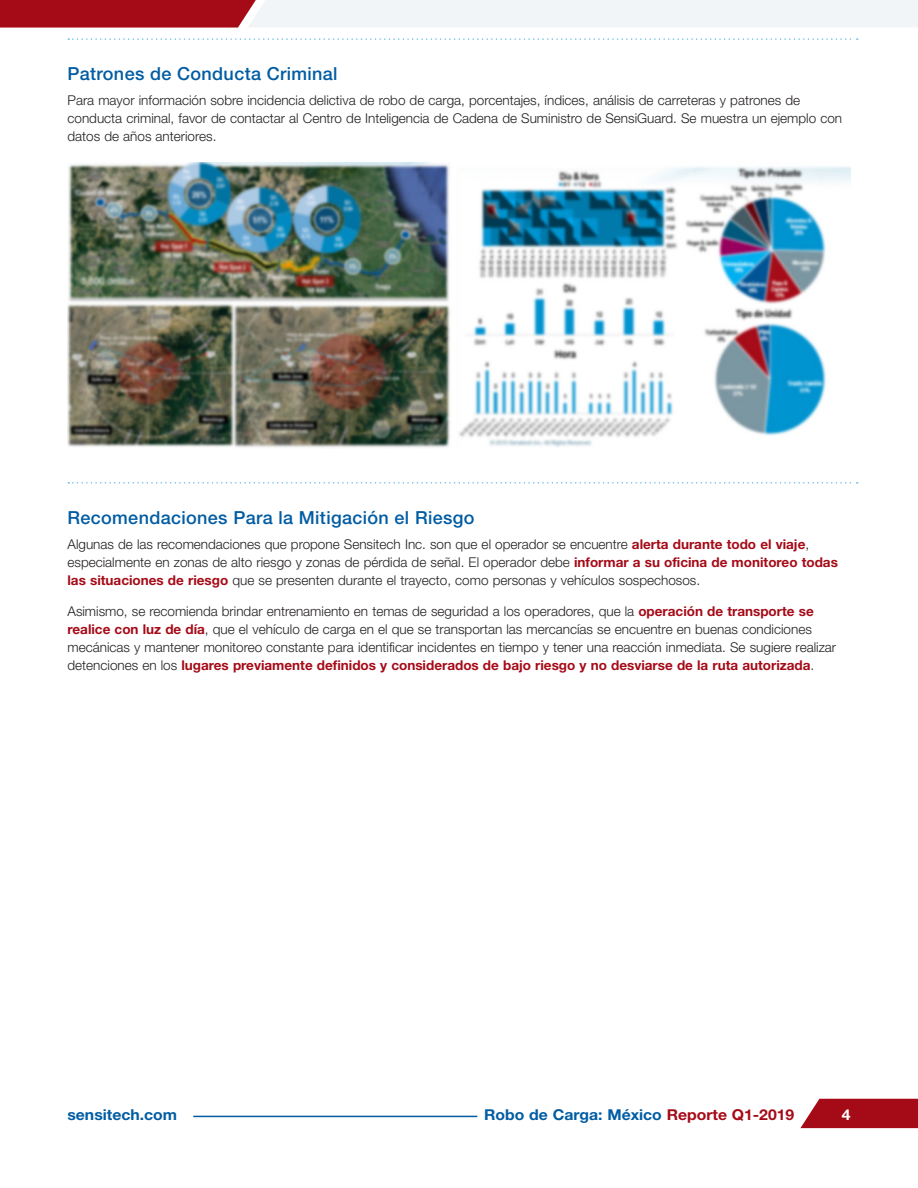
<style>
.page{position:relative;width:918px;height:1188px;background:#fff}
.page>*{position:absolute;margin:0;border:0;box-sizing:border-box;transform-origin:0 0}
.t1{font:500 18px "Helvetica Neue LT Std";letter-spacing:.02em;color:#015ca3}
.t2{font:700 15px "Helvetica Neue LT Std";color:#015ca3;scale:1.05 1}
.t3{font:700 15px "Helvetica Neue LT Std";color:#fff;scale:1.05 1}
.t4{font:300 13.5px/18px "Helvetica Neue LT Std";color:#231f20}
.s1{font-weight:700;color:#a50a17}
.s2{color:#a50a17}
</style>
<div class="page">
<hr style="left:193px;top:1116px;width:284px;height:1px;background:#015ca3">
<svg style="left:800px;top:1099px;width:118px;height:29px"></svg>
<img style="left:68px;top:162px;width:782px;height:286px">
<svg style="left:0;top:0;width:918px;height:28px"></svg>
<svg style="left:68px;top:482px;width:790px;height:2px"></svg>
<svg style="left:68px;top:38px;width:790px;height:2px"></svg>
<h1 class="t1" style="left:68px;top:63px;width:272px">Patrones de Conducta Criminal</h1>
<p class="t4" style="left:68px;top:91px;width:776px">Para mayor información sobre incidencia delictiva de robo de carga, porcentajes, índices, análisis de carreteras y patrones de conducta criminal, favor de contactar al Centro de Inteligencia de Cadena de Suministro de SensiGuard. Se muestra un ejemplo con datos de años anteriores.</p>
<h1 class="t1" style="left:68px;top:507px;width:409px">Recomendaciones Para la Mitigación el Riesgo</h1>
<p class="t4" style="left:68px;top:535px;width:772px">Algunas de las recomendaciones que propone Sensitech Inc. son que el operador se encuentre <span class="s1">alerta durante todo el viaje</span>, especialmente en zonas de alto riesgo y zonas de pérdida de señal. El operador debe <span class="s1">informar a su oficina de monitoreo todas las situaciones de riesgo</span> que se presenten durante el trayecto, como personas y vehículos sospechosos.</p>
<p class="t4" style="left:68px;top:602px;width:770px">Asimismo, se recomienda brindar entrenamiento en temas de seguridad a los operadores, que la <span class="s1">operación de transporte se realice con luz de día</span>, que el vehículo de carga en el que se transportan las mercancías se encuentre en buenas condiciones mecánicas y mantener monitoreo constante para identificar incidentes en tiempo y tener una reacción inmediata. Se sugiere realizar detenciones en los <span class="s1">lugares previamente definidos y considerados de bajo riesgo y no desviarse de la ruta autorizada</span>.</p>
<p class="t2" style="left:68px;top:1105px;width:106px">sensitech.com</p>
<p class="t2" style="left:484px;top:1105px;width:297px">Robo de Carga: México <span class="s2">Reporte Q1-2019</span></p>
<p class="t3" style="left:842px;top:1105px;width:10px">4</p>
</div>
